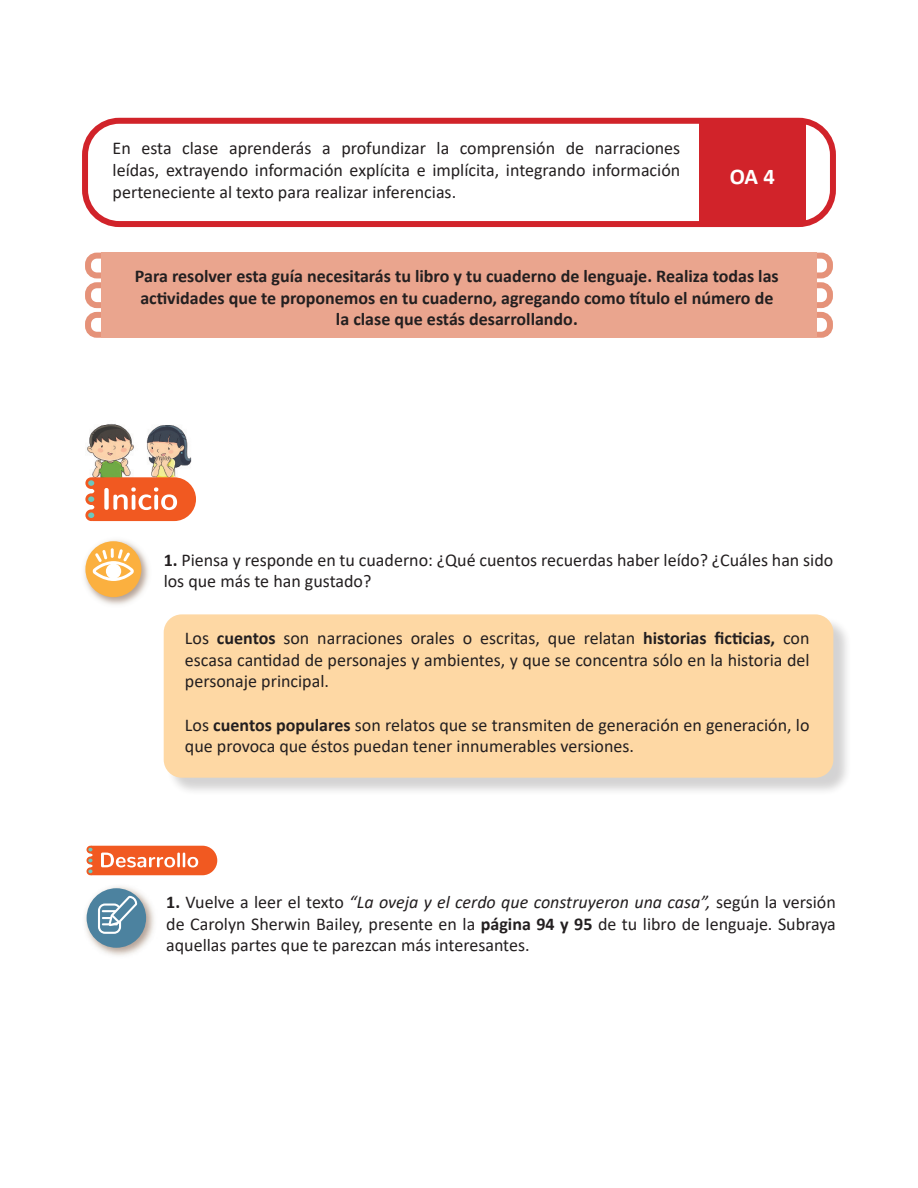
<style>
.page{position:relative;width:918px;height:1188px;background:#fff}
.page>*{position:absolute;margin:0;border:0;box-sizing:border-box;transform-origin:0 0}
.t1{font:700 22.5px "Calibri";color:#fff}
.t2{font:18px/21.6px "Calibri";color:#231f20;text-align:justify}
.t3{font:700 18px/21.6px "Calibri";color:#231f20;text-align:center}
.s1{font-weight:700}
.s2{font-style:italic}
</style>
<div class="page">
<div style="left:85px;top:312px;width:33px;height:26px;border:6px solid #e59279;border-radius:9px"></div>
<div style="left:800px;top:312px;width:33px;height:26px;border:6px solid #e59279;border-radius:9px"></div>
<div style="left:85px;top:282px;width:33px;height:26px;border:6px solid #e59279;border-radius:9px"></div>
<div style="left:800px;top:282px;width:33px;height:26px;border:6px solid #e59279;border-radius:9px"></div>
<div style="left:85px;top:253px;width:33px;height:25px;border:6px solid #e59279;border-radius:9px"></div>
<div style="left:800px;top:253px;width:33px;height:25px;border:6px solid #e59279;border-radius:9px"></div>
<img style="left:84px;top:540px;width:65px;height:65px">
<div style="left:85px;top:541px;width:56px;height:56px;background:#fbb03f;border-radius:50%"></div>
<svg style="left:93px;top:548px;width:41px;height:33px"></svg>
<div style="left:82px;top:118px;width:754px;height:109px;border:6px solid #d1232a;border-radius:34px"></div>
<div style="left:101px;top:253px;width:716px;height:85px;background:#eaa58e"></div>
<div style="left:699px;top:121px;width:106px;height:100px;background:#d1232a"></div>
<img style="left:87px;top:423px;width:105px;height:50px">
<svg style="left:85px;top:477px;width:12px;height:12px"></svg>
<svg style="left:85px;top:493px;width:12px;height:12px"></svg>
<svg style="left:85px;top:509px;width:12px;height:12px"></svg>
<svg style="left:88px;top:473px;width:108px;height:49px"></svg>
<div style="left:166px;top:617px;width:686px;height:179px;background:#231f20;opacity:.2"></div>
<div style="left:164px;top:614px;width:669px;height:164px;background:#fed8a4;border-radius:18px"></div>
<div style="left:87px;top:857px;width:7px;height:7px;background:#f15921;border-radius:50%"></div>
<div style="left:87px;top:867px;width:7px;height:8px;background:#f15921;border-radius:50%"></div>
<svg style="left:88px;top:845px;width:130px;height:31px;background:#f27d51"></svg>
<img style="left:85px;top:886px;width:69px;height:70px">
<div style="left:87px;top:888px;width:59px;height:60px;background:#4c829f;border-radius:50%"></div>
<svg style="left:98px;top:896px;width:39px;height:38px"></svg>
<p class="t2" style="left:113px;top:137px;width:569px">En esta clase aprenderás a profundizar la comprensión de narraciones leídas, extrayendo información explícita e implícita, integrando información perteneciente al texto para realizar inferencias.</p>
<p class="t1" style="left:730px;top:161px;width:47px">OA 4</p>
<p class="t3" style="left:135px;top:265px;width:645px">Para resolver esta guía necesitarás tu libro y tu cuaderno de lenguaje. Realiza todas las actividades que te proponemos en tu cuaderno, agregando como título el número de la clase que estás desarrollando.</p>
<p class="t2" style="left:164px;top:549px;width:671px"><span class="s1">1.</span> Piensa y responde en tu cuaderno: ¿Qué cuentos recuerdas haber leído? ¿Cuáles han sido los que más te han gustado?</p>
<p class="t2" style="left:185px;top:627px;width:626px">Los <span class="s1">cuentos</span> son narraciones orales o escritas, que relatan <span class="s1">historias ficticias,</span> con escasa cantidad de personajes y ambientes, y que se concentra sólo en la historia del personaje principal.</p>
<p class="t2" style="left:185px;top:713px;width:626px">Los <span class="s1">cuentos populares</span> son relatos que se transmiten de generación en generación, lo que provoca que éstos puedan tener innumerables versiones.</p>
<p class="t2" style="left:166px;top:891px;width:671px"><span class="s1">1.</span> Vuelve a leer el texto <span class="s2">“La oveja y el cerdo que construyeron una casa”,</span> según la versión de Carolyn Sherwin Bailey, presente en la <span class="s1">página 94 y 95</span> de tu libro de lenguaje. Subraya aquellas partes que te parezcan más interesantes.</p>
</div>
